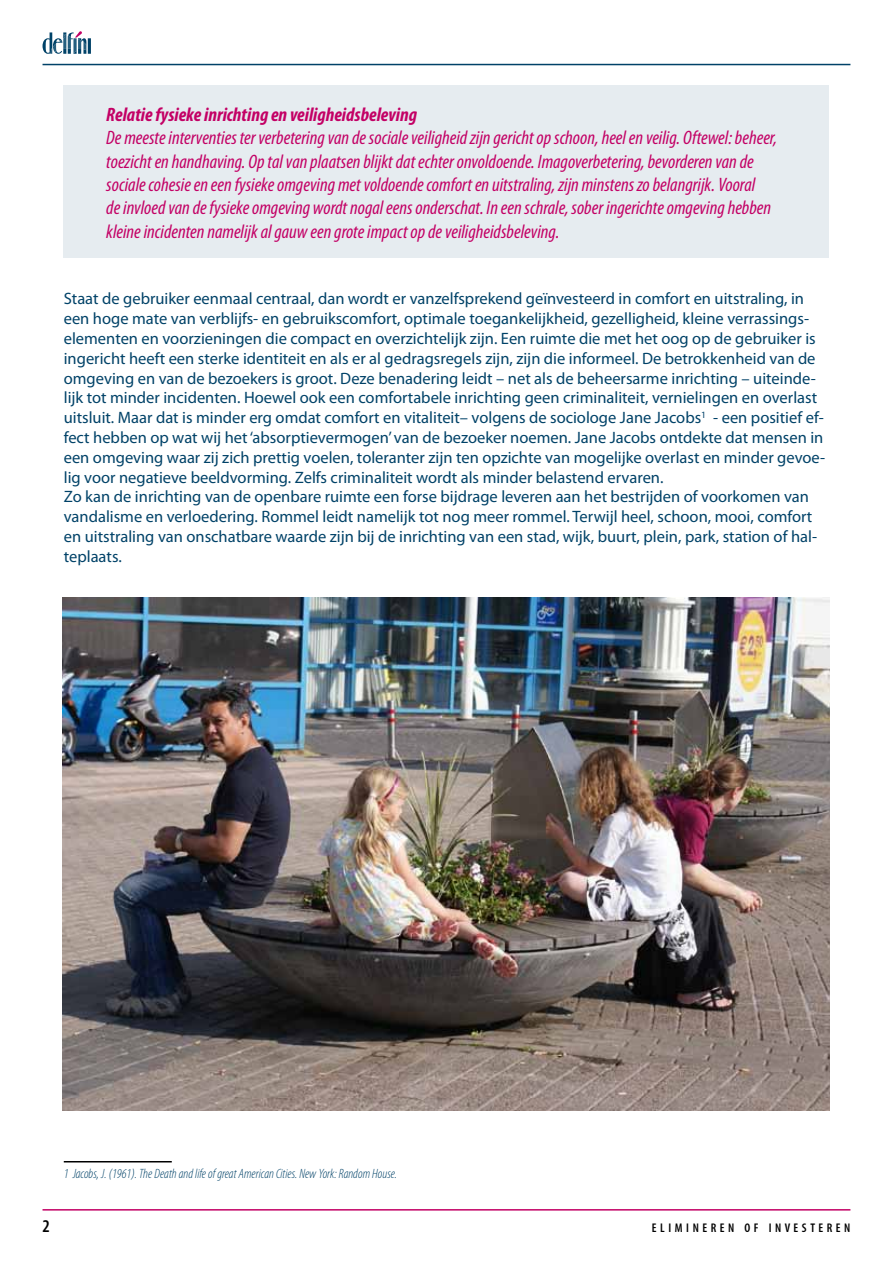
<style>
.page{position:relative;width:893px;height:1263px;background:#fff}
.page>*{position:absolute;margin:0;border:0;box-sizing:border-box;transform-origin:0 0}
.t1{font:italic condensed 19.5px/23.4px "Myriad Pro";color:#c30065}
.t2{font:italic 700 condensed 19.5px "Myriad Pro";color:#c30065}
.t3{font:600 condensed 18px "Myriad Pro";color:#000}
.t4{font:16.5px/19.8px "Myriad Pro";color:#004268}
.t5{font:italic 300 condensed 13.5px "Myriad Pro";color:#004268}
.t6{font:600 condensed 12.6px "Myriad Pro";letter-spacing:.285em;color:#000}
</style>
<div class="page">
<hr style="left:43px;top:1209px;width:807px;height:1px;background:#c30065">
<svg style="left:43px;top:31px;width:48px;height:23px"></svg>
<hr style="left:43px;top:64px;width:807px;height:1px;background:#004268">
<div style="left:64px;top:85px;width:765px;height:172px;background:#e6ecf0"></div>
<hr style="left:64px;top:1161px;width:108px;height:1px;background:#000">
<img style="left:62px;top:597px;width:767px;height:514px">
<p class="t2" style="left:106px;top:102px;width:312px">Relatie fysieke inrichting en veiligheidsbeleving</p>
<p class="t1" style="left:106px;top:126px;width:672px">De meeste interventies ter verbetering van de sociale veiligheid zijn gericht op schoon, heel en veilig. Oftewel: beheer, toezicht en handhaving. Op tal van plaatsen blijkt dat echter onvoldoende. Imagoverbetering, bevorderen van de sociale cohesie en een fysieke omgeving met voldoende comfort en uitstraling, zijn minstens zo belangrijk. Vooral<br>de invloed van de fysieke omgeving wordt nogal eens onderschat. In een schrale, sober ingerichte omgeving hebben kleine incidenten namelijk al gauw een grote impact op de veiligheidsbeleving.</p>
<p class="t4" style="left:64px;top:289px;width:763px">Staat de gebruiker eenmaal centraal, dan wordt er vanzelfsprekend geïnvesteerd in comfort en uitstraling, in een hoge mate van verblijfs- en gebruikscomfort, optimale toegankelijkheid, gezelligheid, kleine verrassings&shy;elementen en voorzieningen die compact en overzichtelijk zijn. Een ruimte die met het oog op de gebruiker is ingericht heeft een sterke identiteit en als er al gedragsregels zijn, zijn die informeel. De betrokkenheid van de omgeving en van de bezoekers is groot. Deze benadering leidt – net als de beheersarme inrichting – uiteinde&shy;lijk tot minder incidenten. Hoewel ook een comfortabele inrichting geen criminaliteit, vernielingen en overlast uitsluit. Maar dat is minder erg omdat comfort en vitaliteit– volgens de sociologe Jane Jacobs<sup>1</sup> - een positief ef&shy;fect hebben op wat wij het ‘absorptievermogen’ van de bezoeker noemen. Jane Jacobs ontdekte dat mensen in een omgeving waar zij zich prettig voelen, toleranter zijn ten opzichte van mogelijke overlast en minder gevoe&shy;lig voor negatieve beeldvorming. Zelfs criminaliteit wordt als minder belastend ervaren.<br>Zo kan de inrichting van de openbare ruimte een forse bijdrage leveren aan het bestrijden of voorkomen van vandalisme en verloedering. Rommel leidt namelijk tot nog meer rommel. Terwijl heel, schoon, mooi, comfort en uitstraling van onschatbare waarde zijn bij de inrichting van een stad, wijk, buurt, plein, park, station of hal&shy;teplaats.</p>
<p class="t5" style="left:64px;top:1165px;width:335px">1 Jacobs, J. (1961). The Death and life of great American Cities. New York: Random House.</p>
<p class="t3" style="left:43px;top:1215px;width:9px">2</p>
<p class="t6" style="left:652px;top:1220px;width:200px">ELIMINEREN OF INVESTEREN</p>
</div>
